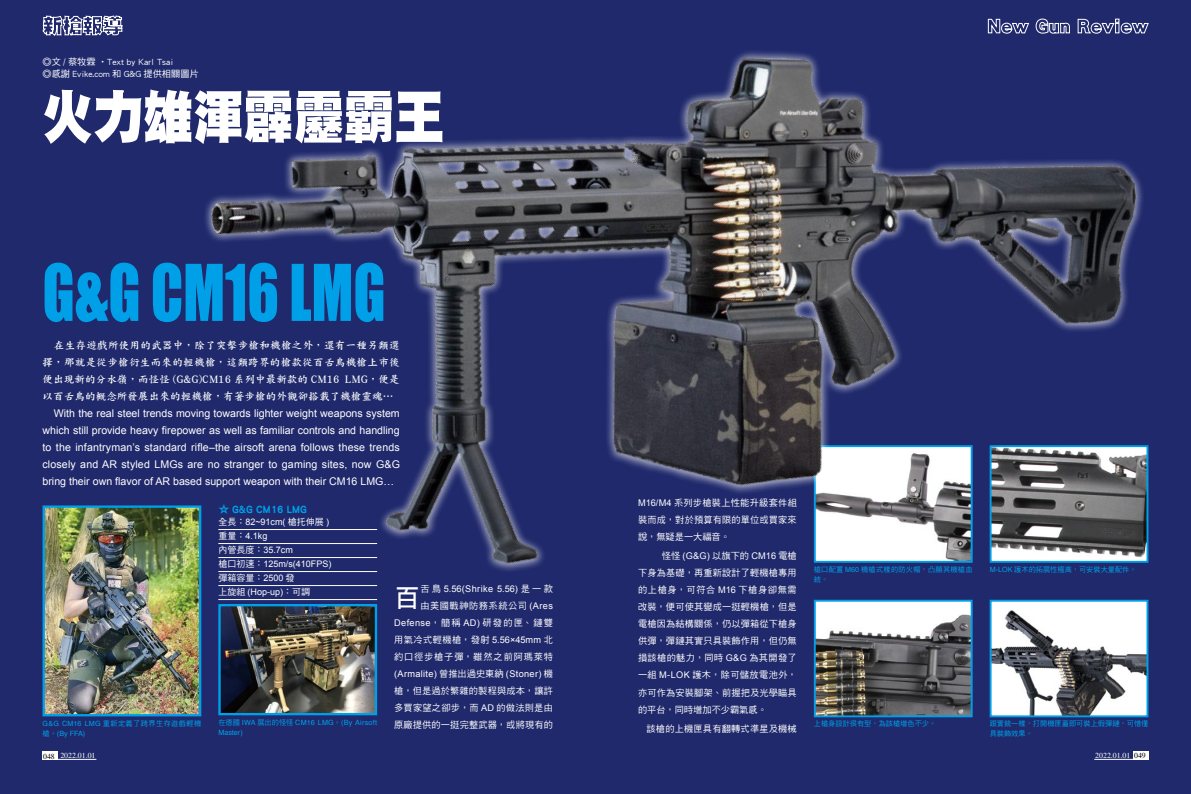
<style>
.page{position:relative;width:1191px;height:794px;background:#1f296b}
.page>*{position:absolute;margin:0;border:0;box-sizing:border-box;transform-origin:0 0}
.t1{font:72.2px "Impact";color:#00a0e9;scale:.81 1}
.t2{font:57.3px "DF Hei Std W12";color:#fff;scale:.88 1}
.t3{font:26.2px "DF Hei Std W7";color:#fff}
.t4{font:11px "DF Hei Std W9";color:#00a0e9}
.t5{font:10.6px/17px "Arial";color:#fff;text-align:justify}
.t6{font:10.6px/17px "DF Kai Shu Std W7";color:#fff;text-align:justify}
.t7{font:9.2px/17px "DF Hei Std W5";letter-spacing:.02em;color:#fff;text-align:justify}
.t8{font:9.2px "Arial";letter-spacing:.035em;color:#fff}
.t9{font:9.2px/12.5px "DF Hei Std W5";color:#fff}
.t10{font:9.2px/17px "DF Hei Std W5";letter-spacing:.09em;color:#fff}
.t11{font:9.2px "DF Hei Std W5";letter-spacing:.06em;color:#fff}
.t12{font:9px/14px "Arial";color:#fff}
.t13{font:9px "DF Hei Std W5";color:#fff}
.t14{font:7.8px "Times";color:#fff}
.t15{font:7.2px/10px "DF Hei Std W5";color:#00a0e9}
.t16{font:7.2px/10px "Helvetica";letter-spacing:.04em;color:#00a0e9}
.t17{font:7.2px/10px "DF Hei Std W5";letter-spacing:.035em;color:#00a0e9}
.t18{font:7.2px "DF Hei Std W5";letter-spacing:.055em;color:#00a0e9}
.t19{font:7.2px "Helvetica";letter-spacing:.02em;color:#00a0e9}
.s1{font-family:"Helvetica"}
.s2{font-family:"DF Hei Std W5"}
.s3{font-family:"Arial"}
.s4{color:#000}
</style>
<div class="page">
<img style="left:221px;top:694px;width:153px;height:18px">
<div style="left:218px;top:604px;width:159px;height:111px;border:2px solid #00a0e9"></div>
<img style="left:817px;top:694px;width:152px;height:20px">
<div style="left:814px;top:600px;width:158px;height:117px;border:2px solid #00a0e9"></div>
<img style="left:992px;top:694px;width:153px;height:20px">
<div style="left:989px;top:600px;width:159px;height:117px;border:2px solid #00a0e9"></div>
<img style="left:46px;top:508px;width:152px;height:205px">
<div style="left:43px;top:505px;width:158px;height:211px;border:2px solid #00a0e9"></div>
<svg style="left:42px;top:15px;width:81px;height:21px"></svg>
<div style="left:43px;top:751px;width:15px;height:8px;background:#fff"></div>
<hr style="left:58px;top:759px;width:38px;height:1px;background:#fff">
<div style="left:1133px;top:751px;width:15px;height:8px;background:#fff"></div>
<hr style="left:1094px;top:759px;width:39px;height:1px;background:#fff">
<img style="left:184px;top:18px;width:965px;height:676px">
<p class="t9" style="left:43px;top:55px;width:158px">◎文 / 蔡牧霖 ‧Text by Karl Tsai<br>◎感謝 Evike.com 和 G&amp;G 提供相關圖片</p>
<h2 class="t2" style="left:43px;top:86px;width:458px">火力雄渾霹靂霸王</h2>
<h1 class="t1" style="left:43px;top:236px;width:425px">G&amp;G CM16 LMG</h1>
<p class="t6" style="left:43px;top:337px;width:359px;text-indent:11px">在生存遊戲所使用的武器中，除了突擊步槍和機槍之外，還有一種另類選擇，那就是從步槍衍生而來的輕機槍，這類跨界的槍款從百舌鳥機槍上市後便出現新的分水嶺，而怪怪 (G&amp;G)CM16 系列中最新款的 CM16 LMG，便是以百舌鳥的概念所發展出來的輕機槍，有著步槍的外觀卻搭載了機槍靈魂…</p>
<p class="t5" style="left:43px;top:405px;width:359px;text-indent:11px">With the real steel trends moving towards lighter weight weapons system which still provide heavy firepower as well as familiar controls and handling to the infantryman’s standard rifle–the airsoft arena follows these trends closely and AR styled LMGs are no stranger to gaming sites, now G&amp;G bring their own flavor of AR based support weapon with their CM16 LMG…</p>
<p class="t18" style="left:43px;top:720px;width:160px"><span class="s1">G&amp;G CM16 LMG</span> 重新定義了跨界生存遊戲輕機</p>
<p class="t19" style="left:43px;top:728px;width:44px"><span class="s2">槍。</span>(By FFA)</p>
<p class="t4" style="left:218px;top:503px;width:90px">☆ G&amp;G CM16 LMG</p>
<p class="t12" style="left:218px;top:515px;width:115px"><span class="s2">全長：</span>82~91cm( <span class="s2">槍托伸展</span> )<span class="s2">重量：</span>4.1kg<br><span class="s2">內管長度：</span>35.7cm<br><span class="s2">槍口初速：</span>125m/s(410FPS)</p>
<p class="t13" style="left:218px;top:573px;width:78px">彈箱容量：<span class="s3">2500</span> 發</p>
<p class="t12" style="left:218px;top:585px;width:93px"><span class="s2">上旋組</span> (Hop-up)<span class="s2">：可調</span></p>
<p class="t16" style="left:218px;top:717px;width:160px"><span class="s2">在德國</span> IWA <span class="s2">展出的怪怪</span> CM16 LMG<span class="s2">。</span>(By Airsoft<br>Master)</p>
<h3 class="t3" style="left:394px;top:583px;width:28px">百</h3>
<p class="t8" style="left:420px;top:583px;width:134px"><span class="s2">舌鳥</span> 5.56(Shrike 5.56) <span class="s2">是一款</span></p>
<p class="t11" style="left:420px;top:601px;width:134px">由美國戰神防務系統公司 <span class="s3">(Ares</span></p>
<p class="t8" style="left:394px;top:617px;width:160px">Defense<span class="s2">，簡稱</span> AD) <span class="s2">研發的匣、鏈雙</span></p>
<p class="t10" style="left:394px;top:631px;width:160px">用氣冷式輕機槍，發射 <span class="s3">5.56×45mm</span> 北約口徑步槍子彈，雖然之前阿瑪萊特</p>
<p class="t8" style="left:394px;top:668px;width:160px">(Armalite) <span class="s2">曾推出過史東納</span> (Stoner) <span class="s2">機</span></p>
<p class="t7" style="left:394px;top:682px;width:160px">槍，但是過於繁雜的製程與成本，讓許多買家望之卻步，而 <span class="s3">AD</span> 的做法則是由原廠提供的一挺完整武器，或將現有的</p>
<p class="t7" style="left:638px;top:493px;width:160px"><span class="s3">M16/M4</span> 系列步槍裝上性能升級套件組裝而成，對於預算有限的單位或買家來說，無疑是一大福音。</p>
<p class="t8" style="left:662px;top:550px;width:136px"><span class="s2">怪怪</span> (G&amp;G) <span class="s2">以旗下的</span> CM16 <span class="s2">電槍</span></p>
<p class="t7" style="left:638px;top:564px;width:160px">下身為基礎，再重新設計了輕機槍專用的上槍身，可符合 <span class="s3">M16</span> 下槍身卻無需改裝，便可使其變成一挺輕機槍，但是電槍因為結構關係，仍以彈箱從下槍身供彈，彈鏈其實只具裝飾作用，但仍無損該槍的魅力，同時 <span class="s3">G&amp;G</span> 為其開發了一組 <span class="s3">M-LOK</span> 護木，除可儲放電池外，亦可作為安裝腳架、前握把及光學瞄具的平台，同時增加不少霸氣感。</p>
<p class="t7" style="left:646px;top:720px;width:152px">該槍的上機匣具有翻轉式準星及機械</p>
<p class="t17" style="left:814px;top:564px;width:160px">槍口配置 <span class="s1">M60</span> 機槍式樣的防火帽，凸顯其機槍血統。</p>
<p class="t15" style="left:814px;top:718px;width:124px">上槍身設計很有型，為該槍增色不少。</p>
<p class="t15" style="left:989px;top:564px;width:149px"><span class="s1">M-LOK</span> 護木的拓展性極高，可安裝大量配件。</p>
<p class="t15" style="left:989px;top:718px;width:160px">跟實銃一樣，打開機匣蓋即可裝上假彈鏈，可惜僅具裝飾效果。</p>
<p class="t14" style="left:43px;top:751px;width:54px"><span class="s4">048</span> 2022.01.01</p>
<p class="t14" style="left:1095px;top:751px;width:52px">2022.01.01 <span class="s4">049</span></p>
</div>
